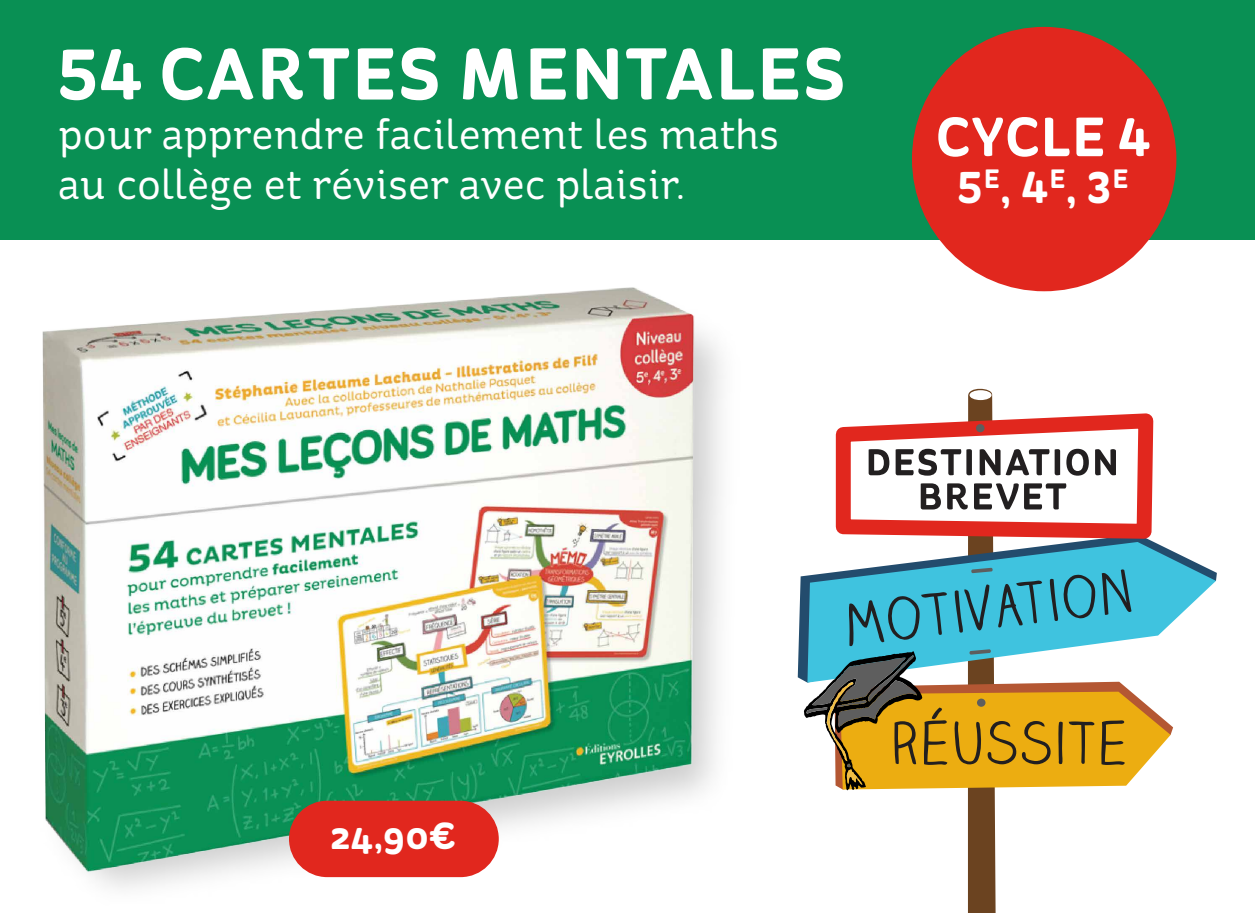
<style>
.page{position:relative;width:1255px;height:913px;background:#fff}
.page>*{position:absolute;margin:0;border:0;box-sizing:border-box;transform-origin:0 0}
.t1{font:700 73.15px "St Ryde";letter-spacing:.03em;color:#fff}
.t2{font:700 55.12px "St Ryde";letter-spacing:.03em;color:#fff}
.t3{font:700 45.5px "St Ryde";color:#fff}
.t4{font:43.75px/49.7px "St Ryde";color:#fff}
.t5{font:700 37.62px "St Ryde";color:#fff}
</style>
<div class="page">
<img style="left:42px;top:287px;width:681px;height:601px">
<div style="left:0;top:0;width:1254px;height:240px;background:#099054"></div>
<div style="left:912px;top:27px;width:264px;height:264px;background:#e1271e;border-radius:50%"></div>
<div style="left:289px;top:801px;width:210px;height:76px;background:#e1271e;border-radius:38px"></div>
<svg style="left:1173px;top:551px;width:42px;height:129px"></svg>
<svg style="left:803px;top:388px;width:370px;height:525px"></svg>
<h1 class="t1" style="left:58px;top:30px;width:789px">54 CARTES MENTALES</h1>
<p class="t4" style="left:58px;top:110px;width:722px">pour apprendre facilement les maths au collège et réviser avec plaisir.</p>
<p class="t2" style="left:936px;top:104px;width:216px">CYCLE 4</p>
<p class="t3" style="left:958px;top:160px;width:172px">5<sup>E</sup>, 4<sup>E</sup>, 3<sup>E</sup></p>
<p class="t5" style="left:331px;top:813px;width:127px">24,90€</p>
</div>
